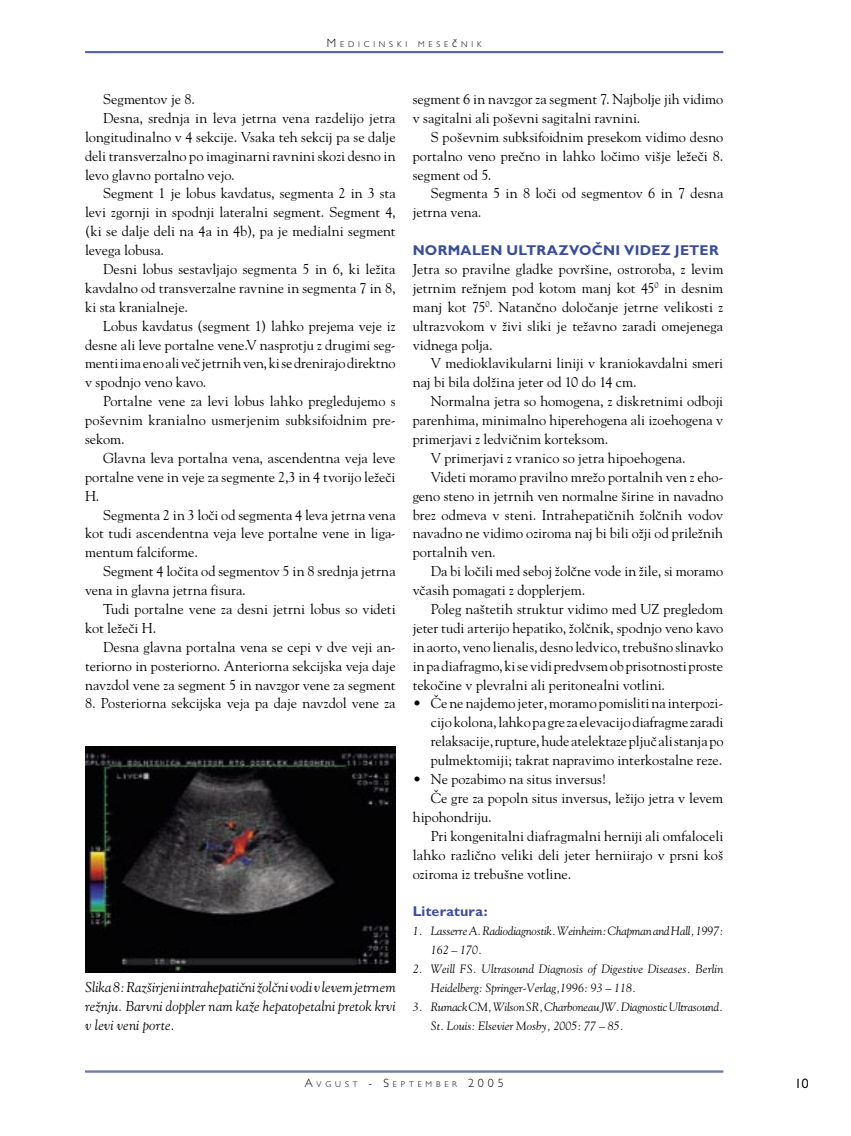
<style>
.page{position:relative;width:851px;height:1136px;background:#fff}
.page>*{position:absolute;margin:0;border:0;box-sizing:border-box;transform-origin:0 0}
.t1{font:14.25px/18.9px "MM Goudy";color:#000}
.t2{font:italic 14.25px/18.9px "MM Goudy";letter-spacing:.01em;color:#000;text-align:justify}
.t3{font:700 14.25px "MM Gill Sans";letter-spacing:.02em;color:#3a4d98}
.t4{font:300 13.5px "MM Gill Sans";color:#000}
.t5{font:italic 12px/18.9px "MM Goudy";color:#000}
.t6{font:300 8.4px "MM Gill Sans";letter-spacing:.455em;color:#000}
.s1{font-size:12px}
</style>
<div class="page">
<hr style="left:85px;top:1070px;width:638px;height:1px;background:#3a4d98">
<hr style="left:85px;top:1071px;width:638px;height:1px;background:#3a4d98">
<hr style="left:85px;top:51px;width:638px;height:1px;background:#3a4d98">
<hr style="left:85px;top:52px;width:638px;height:1px;background:#3a4d98">
<img style="left:85px;top:746px;width:310px;height:226px">
<p class="t6" style="left:327px;top:39px;width:82px"><span class="s1">M</span>EDICINSKI</p>
<p class="t6" style="left:418px;top:39px;width:65px">MESE<span class="s1">~</span>NIK</p>
<p class="t1" style="left:103px;top:89px;width:93px">Segmentov je 8.</p>
<p class="t1" style="left:103px;top:108px;width:294px">Desna, srednja in leva jetrna vena razdelijo jetra</p>
<p class="t1" style="left:85px;top:127px;width:312px">longitudinalno v 4 sekcije. Vsaka teh sekcij pa se dalje</p>
<p class="t1" style="left:85px;top:146px;width:312px">deli transverzalno po imaginarni ravnini skozi desno in</p>
<p class="t1" style="left:85px;top:165px;width:151px">levo glavno portalno vejo.</p>
<p class="t1" style="left:103px;top:183px;width:294px">Segment 1 je lobus kavdatus, segmenta 2 in 3 sta</p>
<p class="t1" style="left:85px;top:202px;width:312px">levi zgornji in spodnji lateralni segment. Segment 4,</p>
<p class="t1" style="left:85px;top:221px;width:312px">(ki se dalje deli na 4a in 4b), pa je medialni segment</p>
<p class="t1" style="left:85px;top:240px;width:81px">levega lobusa.</p>
<p class="t1" style="left:103px;top:259px;width:294px">Desni lobus sestavljajo segmenta 5 in 6, ki le`ita</p>
<p class="t1" style="left:85px;top:278px;width:312px">kavdalno od transverzalne ravnine in segmenta 7 in 8,</p>
<p class="t1" style="left:85px;top:297px;width:104px">ki sta kranialneje.</p>
<p class="t1" style="left:103px;top:316px;width:294px">Lobus kavdatus (segment 1) lahko prejema veje iz</p>
<p class="t1" style="left:85px;top:335px;width:312px">desne ali leve portalne vene.V nasprotju z drugimi seg-</p>
<p class="t1" style="left:85px;top:353px;width:312px">menti ima eno ali ve~ jetrnih ven, ki se drenirajo direktno</p>
<p class="t1" style="left:85px;top:372px;width:123px">v spodnjo veno kavo.</p>
<p class="t1" style="left:103px;top:391px;width:294px">Portalne vene za levi lobus lahko pregledujemo s</p>
<p class="t1" style="left:85px;top:410px;width:312px">po{evnim kranialno usmerjenim subksifoidnim pre-</p>
<p class="t1" style="left:85px;top:429px;width:41px">sekom.</p>
<p class="t1" style="left:103px;top:448px;width:294px">Glavna leva portalna vena, ascendentna veja leve</p>
<p class="t1" style="left:85px;top:467px;width:312px">portalne vene in veje za segmente 2,3 in 4 tvorijo le`e~i</p>
<p class="t1" style="left:85px;top:486px;width:16px">H.</p>
<p class="t1" style="left:103px;top:504px;width:294px">Segmenta 2 in 3 lo~i od segmenta 4 leva jetrna vena</p>
<p class="t1" style="left:85px;top:523px;width:312px">kot tudi ascendentna veja leve portalne vene in liga-</p>
<p class="t1" style="left:85px;top:542px;width:114px">mentum falciforme.</p>
<p class="t1" style="left:103px;top:561px;width:294px">Segment 4 lo~ita od segmentov 5 in 8 srednja jetrna</p>
<p class="t1" style="left:85px;top:580px;width:162px">vena in glavna jetrna fisura.</p>
<p class="t1" style="left:103px;top:599px;width:294px">Tudi portalne vene za desni jetrni lobus so videti</p>
<p class="t1" style="left:85px;top:618px;width:73px">kot le`e~i H.</p>
<p class="t1" style="left:103px;top:637px;width:294px">Desna glavna portalna vena se cepi v dve veji an-</p>
<p class="t1" style="left:85px;top:655px;width:312px">teriorno in posteriorno. Anteriorna sekcijska veja daje</p>
<p class="t1" style="left:85px;top:674px;width:312px">navzdol vene za segment 5 in navzgor vene za segment</p>
<p class="t1" style="left:85px;top:693px;width:312px">8. Posteriorna sekcijska veja pa daje navzdol vene za</p>
<p class="t2" style="left:85px;top:977px;width:312px">Slika 8: Raz{irjeni intrahepati~ni `ol~ni vodi v levem jetrnem re`nju. Barvni doppler nam ka`e hepatopetalni pretok krvi v levi veni porte.</p>
<p class="t1" style="left:412px;top:89px;width:312px">segment 6 in navzgor za segment 7. Najbolje jih vidimo v sagitalni ali po{evni sagitalni ravnini.</p>
<p class="t1" style="left:412px;top:127px;width:312px;text-align:justify;text-indent:18px">S po{evnim subksifoidnim presekom vidimo desno portalno veno pre~no in lahko lo~imo vi{je le`e~i 8. segment od 5.</p>
<p class="t1" style="left:412px;top:183px;width:312px;text-indent:18px">Segmenta 5 in 8 lo~i od segmentov 6 in 7 desna jetrna vena.</p>
<p class="t3" style="left:412px;top:242px;width:307px">NORMALEN ULTRAZVO^NI VIDEZ JETER</p>
<p class="t1" style="left:412px;top:259px;width:312px;text-align:justify">Jetra so pravilne gladke povr{ine, ostroroba, z levim jetrnim re`njem pod kotom manj kot 45<sup>0</sup> in desnim manj kot 75<sup>0</sup>. Natan~no dolo~anje jetrne velikosti z ultrazvokom v `ivi sliki je te`avno zaradi omejenega vidnega polja.</p>
<p class="t1" style="left:412px;top:353px;width:312px;text-indent:18px">V medioklavikularni liniji v kraniokavdalni smeri naj bi bila dol`ina jeter od 10 do 14 cm.</p>
<p class="t1" style="left:430px;top:391px;width:294px">Normalna jetra so homogena, z diskretnimi odboji</p>
<p class="t1" style="left:412px;top:410px;width:312px">parenhima, minimalno hiperehogena ali izoehogena v</p>
<p class="t1" style="left:412px;top:429px;width:197px">primerjavi z ledvi~nim korteksom.</p>
<p class="t1" style="left:430px;top:448px;width:256px">V primerjavi z vranico so jetra hipoehogena.</p>
<p class="t1" style="left:430px;top:467px;width:294px">Videti moramo pravilno mre`o portalnih ven z eho-</p>
<p class="t1" style="left:412px;top:486px;width:312px">geno steno in jetrnih ven normalne {irine in navadno</p>
<p class="t1" style="left:412px;top:504px;width:312px">brez odmeva v steni. Intrahepati~nih `ol~nih vodov</p>
<p class="t1" style="left:412px;top:523px;width:312px">navadno ne vidimo oziroma naj bi bili o`ji od prile`nih</p>
<p class="t1" style="left:412px;top:542px;width:84px">portalnih ven.</p>
<p class="t1" style="left:430px;top:561px;width:294px">Da bi lo~ili med seboj `ol~ne vode in `ile, si moramo</p>
<p class="t1" style="left:412px;top:580px;width:174px">v~asih pomagati z dopplerjem.</p>
<p class="t1" style="left:430px;top:599px;width:294px">Poleg na{tetih struktur vidimo med UZ pregledom</p>
<p class="t1" style="left:412px;top:618px;width:312px">jeter tudi arterijo hepatiko, `ol~nik, spodnjo veno kavo</p>
<p class="t1" style="left:412px;top:637px;width:312px">in aorto, veno lienalis, desno ledvico, trebu{no slinavko</p>
<p class="t1" style="left:412px;top:655px;width:312px">in pa diafragmo, ki se vidi predvsem ob prisotnosti proste</p>
<p class="t1" style="left:412px;top:674px;width:254px">teko~ine v plevralni ali peritonealni votlini.</p>
<p class="t1" style="left:430px;top:693px;width:294px;text-align:justify;text-indent:-18px">• ^e ne najdemo jeter, moramo pomisliti na interpozi&shy;cijo kolona, lahko pa gre za elevacijo diafragme zaradi relaksacije, rupture, hude atelektaze plju~ ali stanja po pulmektomiji; takrat napravimo interkostalne reze.</p>
<p class="t1" style="left:412px;top:769px;width:195px">• Ne pozabimo na situs inversus!</p>
<p class="t1" style="left:430px;top:788px;width:294px">^e gre za popoln situs inversus, le`ijo jetra v levem</p>
<p class="t1" style="left:412px;top:806px;width:80px">hipohondriju.</p>
<p class="t1" style="left:430px;top:825px;width:294px">Pri kongenitalni diafragmalni herniji ali omfaloceli</p>
<p class="t1" style="left:412px;top:844px;width:312px">lahko razli~no veliki deli jeter herniirajo v prsni ko{</p>
<p class="t1" style="left:412px;top:863px;width:160px">oziroma iz trebu{ne votline.</p>
<p class="t3" style="left:412px;top:902px;width:76px">Literatura:</p>
<p class="t5" style="left:430px;top:921px;width:294px;text-indent:-18px">1. Lasserre A. Radiodiagnostik. Weinheim: Chapman and Hall, 1997:<br>162 – 170.</p>
<p class="t5" style="left:430px;top:958px;width:294px;text-indent:-18px">2. Weill FS. Ultrasound Diagnosis of Digestive Diseases. Berlin<br>Heidelberg: Springer-Verlag,1996: 93 – 118.</p>
<p class="t5" style="left:430px;top:996px;width:294px;text-indent:-18px">3. Rumack CM, Wilson SR, Charboneau JW. Diagnostic Ultrasound.<br>St. Louis: Elsevier Mosby, 2005: 77 – 85.</p>
<p class="t6" style="left:305px;top:1079px;width:200px"><span class="s1">A</span>VGUST <span class="s1">- S</span>EPTEMBER <span class="s1">2005</span></p>
<p class="t4" style="left:794px;top:1075px;width:15px">10</p>
</div>
